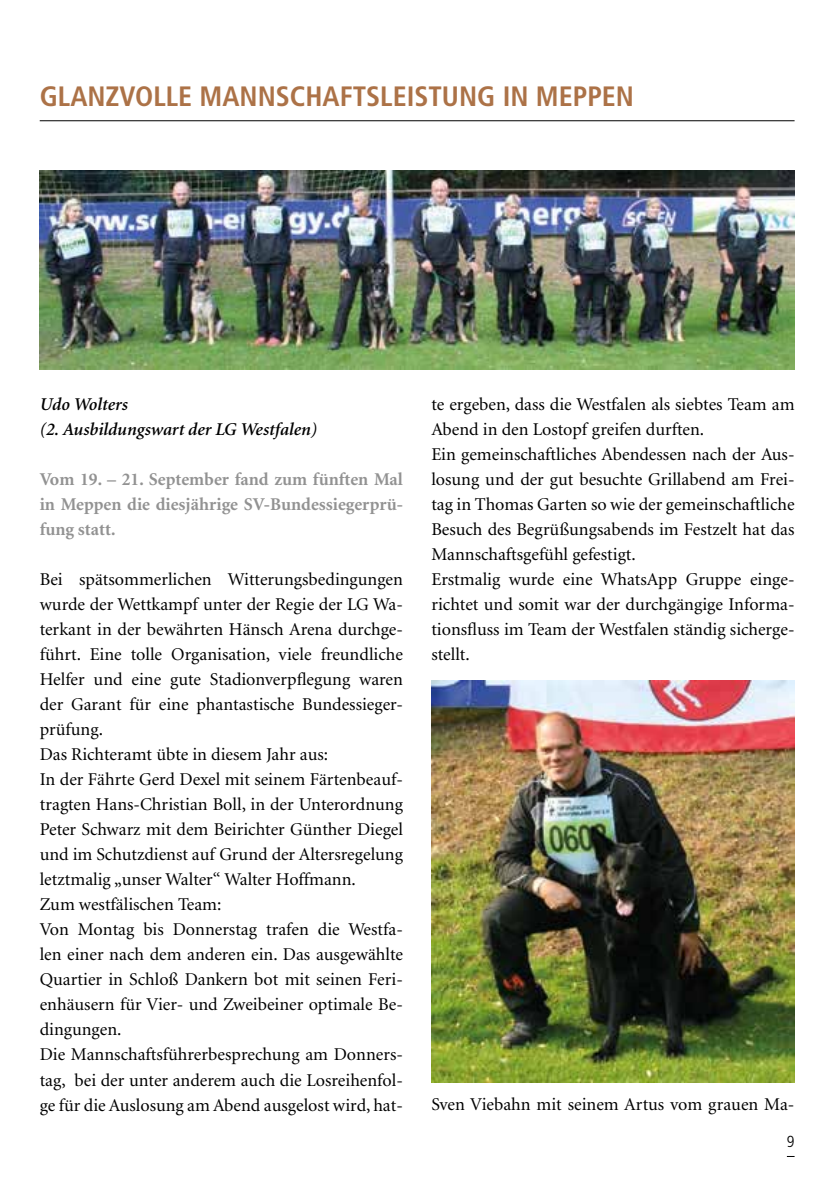
<style>
.page{position:relative;width:840px;height:1191px;background:#fff}
.page>*{position:absolute;margin:0;border:0;box-sizing:border-box;transform-origin:0 0}
.t1{font:700 condensed 28px "Frutiger";color:#ac7247}
.t2{font:18px/25px "Minion";color:#000}
.t3{font:700 18px/25px "Minion";color:#929292;text-align:justify}
.t4{font:italic 600 18px/25px "Minion";color:#000}
.t5{font:300 condensed 16px "Frutiger";color:#000}
</style>
<div class="page">
<hr style="left:40px;top:120px;width:754px;height:1px;background:#000">
<img style="left:431px;top:680px;width:363px;height:403px">
<img style="left:40px;top:170px;width:754px;height:200px">
<h1 class="t1" style="left:40px;top:80px;width:200px">GLANZVOLLE MANNS</h1>
<h1 class="t1" style="left:290px;top:80px;width:90px">CHAFTSLEIS</h1>
<h1 class="t1" style="left:428px;top:80px;width:31px">TUNG</h1>
<h1 class="t1" style="left:502px;top:80px;width:72px">IN MEPPEN</h1>
<p class="t4" style="left:40px;top:392px;width:279px">Udo Wolters<br>(2. Ausbildungswart der LG Westfalen)</p>
<p class="t3" style="left:40px;top:467px;width:364px">Vom 19. – 21. September fand zum fünften Mal in Meppen die diesjährige SV-Bundessiegerprü&shy;fung statt.</p>
<p class="t2" style="left:40px;top:567px;width:364px">Bei spätsommerlichen Witterungsbedingungen wurde der Wettkampf unter der Regie der LG Wa&shy;terkant in der bewährten Hänsch Arena durchge&shy;führt. Eine tolle Organisation, viele freundliche Helfer und eine gute Stadionverpflegung waren der Garant für eine phantastische Bundessieger&shy;prüfung.<br>Das Richteramt übte in diesem Jahr aus:<br>In der Fährte Gerd Dexel mit seinem Färtenbeauf&shy;tragten Hans-Christian Boll, in der Unterordnung Peter Schwarz mit dem Beirichter Günther Diegel und im Schutzdienst auf Grund der Altersregelung letztmalig „unser Walter“ Walter Hoffmann.<br>Zum westfälischen Team:<br>Von Montag bis Donnerstag trafen die Westfa&shy;len einer nach dem anderen ein. Das ausgewählte Quartier in Schloß Dankern bot mit seinen Feri&shy;enhäusern für Vier- und Zweibeiner optimale Be&shy;dingungen.<br>Die Mannschaftsführerbesprechung am Donners&shy;tag, bei der unter anderem auch die Losreihenfol&shy;ge für die Auslosung am Abend ausgelost wird, hat-</p>
<p class="t2" style="left:431px;top:392px;width:364px">te ergeben, dass die Westfalen als siebtes Team am Abend in den Lostopf greifen durften.<br>Ein gemeinschaftliches Abendessen nach der Aus&shy;losung und der gut besuchte Grillabend am Frei&shy;tag in Thomas Garten so wie der gemeinschaftliche Besuch des Begrüßungsabends im Festzelt hat das Mannschaftsgefühl gefestigt.<br>Erstmalig wurde eine WhatsApp Gruppe einge&shy;richtet und somit war der durchgängige Informa&shy;tionsfluss im Team der Westfalen ständig sicherge&shy;stellt.</p>
<p class="t2" style="left:431px;top:1092px;width:364px">Sven Viebahn mit seinem Artus vom grauen Ma-</p>
<p class="t5" style="left:786px;top:1132px;width:9px">9</p>
</div>
